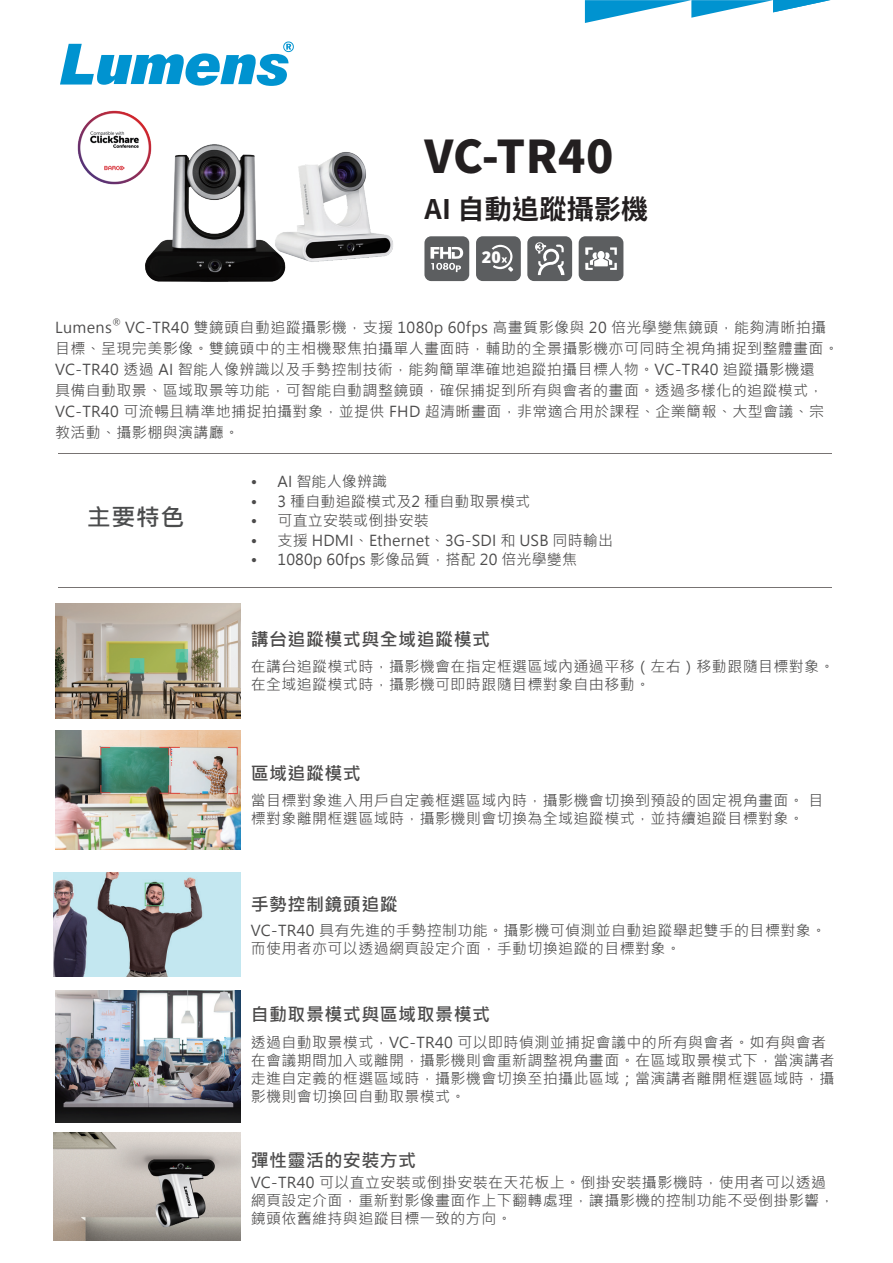
<style>
.page{position:relative;width:893px;height:1263px;background:#fff}
.page>*{position:absolute;margin:0;border:0;box-sizing:border-box;transform-origin:0 0}
.t1{font:900 45px "Noto Sans CJ Kkr";letter-spacing:.01em;color:#231f20}
.t2{font:700 27px "Noto Sans CJ Kjp";letter-spacing:.01em;color:#231f20}
.t3{font:700 24px "Microsoft Jheng Hei";color:#4b4c4d}
.t4{font:700 18px "Microsoft Jheng Hei";letter-spacing:.025em;color:#4c4b4b}
.t5{font:900 16.05px "Noto Sans";color:#fff}
.t6{font:15px/18px "Microsoft Jheng Hei";letter-spacing:.025em;color:#4c4b4b}
.t7{font:8.7px "Microsoft Jheng Hei";color:#4c4b4b}
</style>
<div class="page">
<hr style="left:58px;top:453px;width:774px;height:1px;background:#777372">
<hr style="left:58px;top:587px;width:774px;height:1px;background:#777372">
<svg style="left:585px;top:0;width:246px;height:23px"></svg>
<svg style="left:60px;top:41px;width:234px;height:45px"></svg>
<img style="left:145px;top:144px;width:134px;height:138px">
<img style="left:267px;top:144px;width:126px;height:135px">
<div style="left:476px;top:236px;width:45px;height:45px;background:#5c5e60;border-radius:7px"></div>
<div style="left:527px;top:236px;width:45px;height:45px;background:#5c5e60;border-radius:7px"></div>
<div style="left:579px;top:236px;width:44px;height:45px;background:#5c5e60;border-radius:7px"></div>
<div style="left:424px;top:236px;width:45px;height:45px;background:#5c5e60;border-radius:7px"></div>
<svg style="left:492px;top:245px;width:21px;height:27px"></svg>
<svg style="left:535px;top:242px;width:29px;height:33px"></svg>
<svg style="left:431px;top:247px;width:32px;height:25px"></svg>
<svg style="left:585px;top:247px;width:32px;height:23px"></svg>
<img style="left:56px;top:991px;width:185px;height:131px">
<img style="left:54px;top:873px;width:187px;height:103px">
<img style="left:56px;top:730px;width:185px;height:119px">
<img style="left:53px;top:1132px;width:188px;height:108px">
<img style="left:55px;top:603px;width:186px;height:115px">
<img style="left:77px;top:110px;width:75px;height:75px">
<h1 class="t1" style="left:424px;top:131px;width:190px">VC-TR40</h1>
<h2 class="t2" style="left:424px;top:193px;width:225px">AI 自動追蹤攝影機</h2>
<p class="t5" style="left:482px;top:245px;width:20px">20</p>
<p class="t6" style="left:55px;top:318px;width:58px">Lumens</p>
<p class="t7" style="left:112px;top:317px;width:10px">®</p>
<p class="t6" style="left:55px;top:317px;width:785px;line-height:21px;text-indent:70px">VC-TR40 雙鏡頭自動追蹤攝影機，支援 1080p 60fps 高畫質影像與 20 倍光學變焦鏡頭，能夠清晰拍攝目標、呈現完美影像。雙鏡頭中的主相機聚焦拍攝單人畫面時，輔助的全景攝影機亦可同時全視角捕捉到整體畫面。VC-TR40 透過 AI 智能人像辨識以及手勢控制技術，能夠簡單準確地追蹤拍攝目標人物。VC-TR40 追蹤攝影機還<br>具備自動取景、區域取景等功能，可智能自動調整鏡頭，確保捕捉到所有與會者的畫面。透過多樣化的追蹤模式，VC-TR40 可流暢且精準地捕捉拍攝對象，並提供 FHD 超清晰畫面，非常適合用於課程、企業簡報、大型會議、宗教活動、攝影棚與演講廳。</p>
<p class="t6" style="left:251px;top:473px;width:138px">• AI 智能人像辨識</p>
<p class="t6" style="left:251px;top:492px;width:281px">• 3 種自動追蹤模式及2 種自動取景模式</p>
<p class="t6" style="left:251px;top:512px;width:180px">• 可直立安裝或倒掛安裝</p>
<p class="t6" style="left:251px;top:531px;width:364px">• 支援 HDMI、Ethernet、3G-SDI 和 USB 同時輸出</p>
<p class="t6" style="left:251px;top:551px;width:328px">• 1080p 60fps 影像品質，搭配 20 倍光學變焦</p>
<h3 class="t3" style="left:87px;top:503px;width:99px">主要特色</h3>
<p class="t4" style="left:251px;top:628px;width:241px">講台追蹤模式與全域追蹤模式</p>
<p class="t6" style="left:251px;top:657px;width:585px">在講台追蹤模式時，攝影機會在指定框選區域內通過平移（左右）移動跟隨目標對象。在全域追蹤模式時，攝影機可即時跟隨目標對象自由移動。</p>
<p class="t4" style="left:251px;top:762px;width:112px">區域追蹤模式</p>
<p class="t6" style="left:251px;top:791px;width:574px">當目標對象進入用戶自定義框選區域內時，攝影機會切換到預設的固定視角畫面。 目標對象離開框選區域時，攝影機則會切換為全域追蹤模式，並持續追蹤目標對象。</p>
<p class="t4" style="left:251px;top:893px;width:149px">手勢控制鏡頭追蹤</p>
<p class="t6" style="left:251px;top:921px;width:577px">VC-TR40 具有先進的手勢控制功能。攝影機可偵測並自動追蹤舉起雙手的目標對象。而使用者亦可以透過網頁設定介面，手動切換追蹤的目標對象。</p>
<p class="t4" style="left:251px;top:1003px;width:241px">自動取景模式與區域取景模式</p>
<p class="t6" style="left:251px;top:1033px;width:585px">透過自動取景模式，VC-TR40 可以即時偵測並捕捉會議中的所有與會者。如有與會者在會議期間加入或離開，攝影機則會重新調整視角畫面。在區域取景模式下，當演講者走進自定義的框選區域時，攝影機會切換至拍攝此區域；當演講者離開框選區域時，攝影機則會切換回自動取景模式。</p>
<p class="t4" style="left:251px;top:1148px;width:167px">彈性靈活的安裝方式</p>
<p class="t6" style="left:251px;top:1173px;width:585px">VC-TR40 可以直立安裝或倒掛安裝在天花板上。倒掛安裝攝影機時，使用者可以透過網頁設定介面，重新對影像畫面作上下翻轉處理，讓攝影機的控制功能不受倒掛影響，鏡頭依舊維持與追蹤目標一致的方向。</p>
</div>
